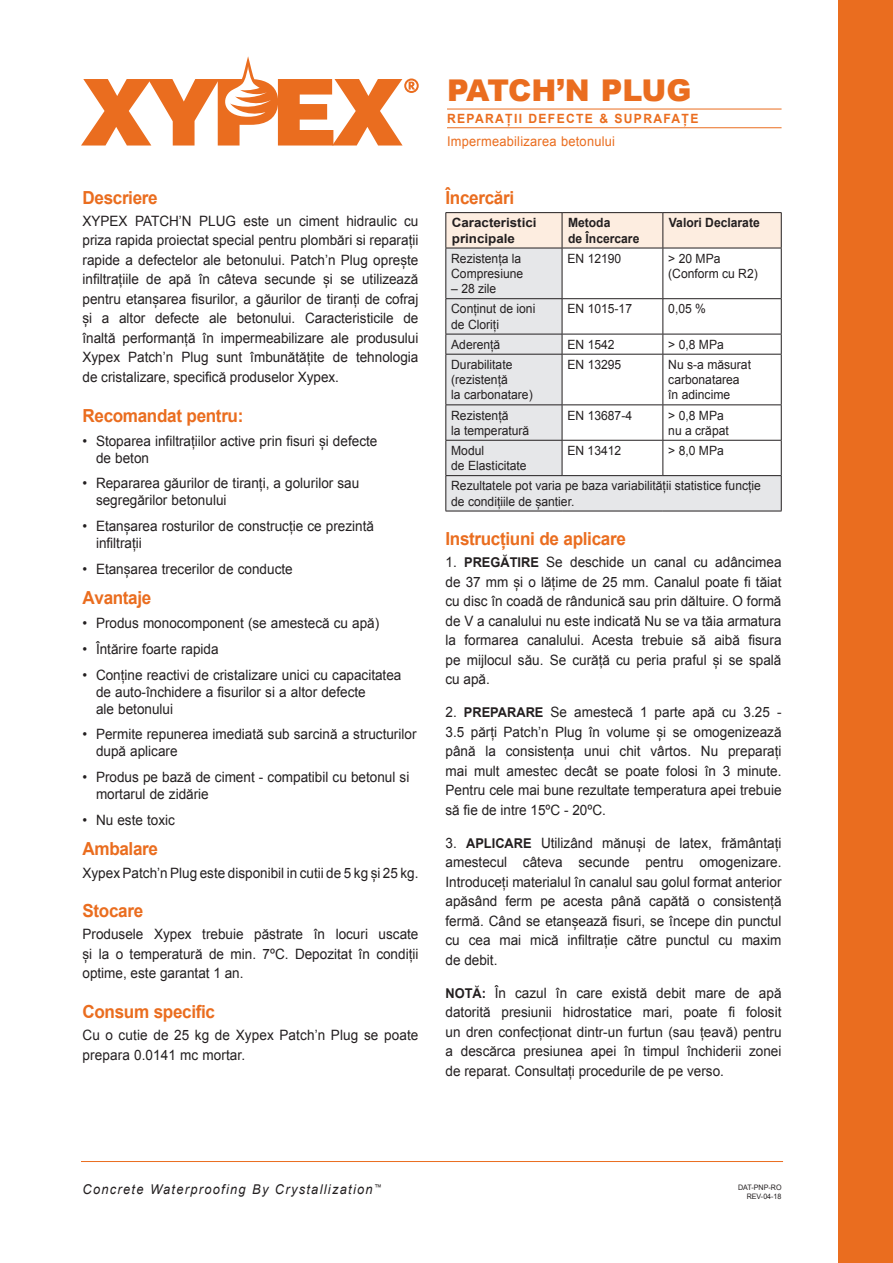
<style>
.page{position:relative;width:893px;height:1263px;background:#fff}
.page>*{position:absolute;margin:0;border:0;box-sizing:border-box;transform-origin:0 0}
.t1{font:900 30px "Arial";letter-spacing:-.025em;color:#ea6d1f}
.t2{font:700 18px "Arial";letter-spacing:-.02em;color:#ea6d1f;scale:.95 1}
.t3{font:14.25px/19.5px "Arial";color:#231f20;scale:.95 1}
.t4{font:italic 13.5px "Arial";letter-spacing:.1em;color:#231f20;scale:.95 1}
.t5{font:13.5px "Arial";letter-spacing:.02em;color:#ea6d1f;scale:.95 1}
.t6{font:12.75px/15.3px "Arial";color:#231f20;scale:.95 1}
.t7{font:700 12.75px/15.3px "Arial";color:#231f20;scale:.95 1}
.t8{font:700 12.75px "Arial";letter-spacing:.11em;color:#ea6d1f;scale:.95 1}
.t9{font:700 12.75px/15.3px "Arial";color:#231f20;scale:1.05 1}
.t10{font:7.5px/9px "Arial";color:#231f20;text-align:right;scale:.95 1}
.s1{font-weight:700;font-size:13.5px}
</style>
<div class="page">
<div style="left:839px;top:0;width:54px;height:1263px;background:#ea6d1f"></div>
<svg style="left:447px;top:441px;width:334px;height:70px;fill:#e6e7e9"></svg>
<hr style="left:446px;top:212px;width:116px;height:1px;background:#231f20">
<hr style="left:562px;top:212px;width:101px;height:1px;background:#231f20">
<hr style="left:663px;top:212px;width:119px;height:1px;background:#231f20">
<hr style="left:446px;top:440px;width:116px;height:1px;background:#231f20">
<hr style="left:446px;top:440px;width:1px;height:35px;background:#231f20">
<hr style="left:446px;top:475px;width:116px;height:1px;background:#231f20">
<hr style="left:446px;top:476px;width:1px;height:35px;background:#231f20">
<hr style="left:446px;top:511px;width:116px;height:1px;background:#231f20">
<hr style="left:562px;top:511px;width:101px;height:1px;background:#231f20">
<hr style="left:663px;top:511px;width:119px;height:1px;background:#231f20">
<hr style="left:562px;top:440px;width:1px;height:35px;background:#231f20">
<hr style="left:663px;top:440px;width:1px;height:35px;background:#231f20">
<hr style="left:781px;top:440px;width:1px;height:35px;background:#231f20">
<hr style="left:562px;top:475px;width:101px;height:1px;background:#231f20">
<hr style="left:663px;top:475px;width:119px;height:1px;background:#231f20">
<hr style="left:781px;top:476px;width:1px;height:35px;background:#231f20">
<svg style="left:446px;top:213px;width:336px;height:227px"></svg>
<hr style="left:562px;top:405px;width:1px;height:35px;background:#231f20">
<hr style="left:663px;top:405px;width:1px;height:35px;background:#231f20">
<hr style="left:781px;top:405px;width:1px;height:35px;background:#231f20">
<hr style="left:562px;top:440px;width:101px;height:1px;background:#231f20">
<hr style="left:663px;top:440px;width:119px;height:1px;background:#231f20">
<hr style="left:562px;top:354px;width:101px;height:1px;background:#231f20">
<hr style="left:562px;top:354px;width:1px;height:51px;background:#231f20">
<hr style="left:562px;top:405px;width:101px;height:1px;background:#231f20">
<hr style="left:663px;top:354px;width:119px;height:1px;background:#231f20">
<hr style="left:663px;top:354px;width:1px;height:51px;background:#231f20">
<hr style="left:781px;top:354px;width:1px;height:51px;background:#231f20">
<hr style="left:663px;top:405px;width:119px;height:1px;background:#231f20">
<hr style="left:447px;top:109px;width:335px;height:1px;background:#ea6d1f">
<hr style="left:447px;top:127px;width:335px;height:1px;background:#ea6d1f">
<hr style="left:81px;top:1161px;width:702px;height:1px;background:#ea6d1f">
<svg style="left:81px;top:56px;width:338px;height:90px"></svg>
<p class="t2" style="left:82px;top:185px;width:81px">Descriere</p>
<p class="t3" style="left:82px;top:211px;width:355px;text-align:justify">XYPEX PATCH’N PLUG este un ciment hidraulic cu priza rapida proiectat special pentru plombări si reparații rapide a defectelor ale betonului. Patch’n Plug oprește infiltrațiile de apă în câteva secunde și se utilizează pentru etanșarea fisurilor, a găurilor de tiranți de cofraj și a altor defecte ale betonului. Caracteristicile de înaltă performanță în impermeabilizare ale produsului Xypex Patch’n Plug sunt îmbunătățite de tehnologia de cristalizare, specifică produselor Xypex.</p>
<p class="t2" style="left:82px;top:403px;width:171px">Recomandat pentru:</p>
<p class="t3" style="left:96px;top:432px;width:298px;line-height:17.1px;text-indent:-13px">• Stoparea infiltrațiilor active prin fisuri și defecte de beton</p>
<p class="t3" style="left:96px;top:475px;width:279px;line-height:17.1px;text-indent:-13px">• Repararea găurilor de tiranți, a golurilor sau segregărilor betonului</p>
<p class="t3" style="left:96px;top:518px;width:294px;line-height:17.1px;text-indent:-13px">• Etanșarea rosturilor de construcție ce prezintă infiltrații</p>
<p class="t3" style="left:82px;top:559px;width:223px">• Etanșarea trecerilor de conducte</p>
<p class="t2" style="left:82px;top:586px;width:74px">Avantaje</p>
<p class="t3" style="left:82px;top:614px;width:314px">• Produs monocomponent (se amestecă cu apă)</p>
<p class="t3" style="left:82px;top:639px;width:145px">• Întărire foarte rapida</p>
<p class="t3" style="left:96px;top:666px;width:323px;line-height:17.1px;text-indent:-13px">• Conține reactivi de cristalizare unici cu capacitatea de auto-închidere a fisurilor si a altor defecte<br>ale betonului</p>
<p class="t3" style="left:96px;top:726px;width:339px;line-height:17.1px;text-indent:-13px">• Permite repunerea imediată sub sarcină a structurilor după aplicare</p>
<p class="t3" style="left:96px;top:769px;width:331px;line-height:17.1px;text-indent:-13px">• Produs pe bază de ciment - compatibil cu betonul si mortarul de zidărie</p>
<p class="t3" style="left:82px;top:810px;width:99px">• Nu este toxic</p>
<p class="t2" style="left:82px;top:837px;width:81px">Ambalare</p>
<p class="t3" style="left:82px;top:863px;width:355px">Xypex Patch’n Plug este disponibil in cutii de 5 kg și 25 kg.</p>
<p class="t2" style="left:82px;top:899px;width:65px">Stocare</p>
<p class="t3" style="left:82px;top:925px;width:355px;text-align:justify">Produsele Xypex trebuie păstrate în locuri uscate și la o temperatură de min. 7ºC. Depozitat în condiții optime, este garantat 1 an.</p>
<p class="t2" style="left:82px;top:1000px;width:141px">Consum specific</p>
<p class="t3" style="left:82px;top:1026px;width:355px">Cu o cutie de 25 kg de Xypex Patch’n Plug se poate prepara 0.0141 mc mortar.</p>
<h1 class="t1" style="left:447px;top:68px;width:246px">PATCH’N PLUG</h1>
<p class="t8" style="left:447px;top:110px;width:266px">REPARAȚII DEFECTE &amp; SUPRAFAȚE</p>
<p class="t5" style="left:447px;top:132px;width:178px">Impermeabilizarea betonului</p>
<p class="t2" style="left:446px;top:185px;width:74px">Încercări</p>
<p class="t9" style="left:452px;top:216px;width:82px">Caracteristici principale</p>
<p class="t7" style="left:568px;top:216px;width:77px">Metoda<br>de Încercare</p>
<p class="t7" style="left:669px;top:216px;width:97px">Valori Declarate</p>
<p class="t6" style="left:451px;top:251px;width:77px">Rezistența la<br>Compresiune</p>
<p class="t6" style="left:451px;top:281px;width:49px">– 28 zile</p>
<p class="t6" style="left:567px;top:251px;width:58px">EN 12190</p>
<p class="t6" style="left:668px;top:251px;width:96px">&gt; 20 MPa (Conform cu R2)</p>
<p class="t6" style="left:451px;top:301px;width:90px">Conținut de ioni de Cloriți</p>
<p class="t6" style="left:567px;top:301px;width:70px">EN 1015-17</p>
<p class="t6" style="left:668px;top:301px;width:41px">0,05 %</p>
<p class="t6" style="left:451px;top:337px;width:53px">Aderență</p>
<p class="t6" style="left:567px;top:337px;width:51px">EN 1542</p>
<p class="t6" style="left:668px;top:337px;width:60px">&gt; 0,8 MPa</p>
<p class="t6" style="left:451px;top:357px;width:87px">Durabilitate (rezistență<br>la carbonatare)</p>
<p class="t6" style="left:567px;top:357px;width:58px">EN 13295</p>
<p class="t6" style="left:668px;top:357px;width:89px">Nu s-a măsurat carbonatarea în adincime</p>
<p class="t6" style="left:451px;top:408px;width:84px">Rezistență<br>la temperatură</p>
<p class="t6" style="left:567px;top:408px;width:70px">EN 13687-4</p>
<p class="t6" style="left:668px;top:408px;width:65px">&gt; 0,8 MPa nu a crăpat</p>
<p class="t6" style="left:451px;top:443px;width:81px">Modul<br>de Elasticitate</p>
<p class="t6" style="left:567px;top:443px;width:58px">EN 13412</p>
<p class="t6" style="left:668px;top:443px;width:60px">&gt; 8,0 MPa</p>
<p class="t6" style="left:451px;top:478px;width:327px">Rezultatele pot varia pe baza variabilității statistice funcție de condițiile de șantier.</p>
<p class="t2" style="left:446px;top:527px;width:191px">Instrucțiuni de aplicare</p>
<p class="t3" style="left:446px;top:553px;width:355px;text-align:justify">1. <span class="s1">PREGĂTIRE</span> Se deschide un canal cu adâncimea de 37 mm și o lățime de 25 mm. Canalul poate fi tăiat cu disc în coadă de rândunică sau prin dăltuire. O formă de V a canalului nu este indicată Nu se va tăia armatura la formarea canalului. Acesta trebuie să aibă fisura pe mijlocul său. Se curăță cu peria praful și se spală cu apă.</p>
<p class="t3" style="left:446px;top:703px;width:355px;text-align:justify">2. <span class="s1">PREPARARE</span> Se amestecă 1 parte apă cu 3.25 - 3.5 părți Patch’n Plug în volume și se omogenizează până la consistența unui chit vârtos. Nu preparați mai mult amestec decât se poate folosi în 3 minute.<br>Pentru cele mai bune rezultate temperatura apei trebuie să fie de intre 15ºC - 20ºC.</p>
<p class="t3" style="left:445px;top:833px;width:355px;text-align:justify">3. <span class="s1">APLICARE</span> Utilizând mănuși de latex, frământați amestecul câteva secunde pentru omogenizare.<br>Introduceți materialul în canalul sau golul format anterior apăsând ferm pe acesta până capătă o consistență fermă. Când se etanșează fisuri, se începe din punctul cu cea mai mică infiltrație către punctul cu maxim de debit.</p>
<p class="t3" style="left:446px;top:983px;width:355px;text-align:justify"><span class="s1">NOTĂ:</span> În cazul în care există debit mare de apă datorită presiunii hidrostatice mari, poate fi folosit un dren confecționat dintr-un furtun (sau țeavă) pentru a descărca presiunea apei în timpul închiderii zonei de reparat. Consultați procedurile de pe verso.</p>
<p class="t4" style="left:82px;top:1180px;width:316px">Concrete Waterproofing By Crystallization<sup>™</sup></p>
<p class="t10" style="left:738px;top:1183px;width:47px">DAT-PNP-RO<br>REV-04-18</p>
</div>
